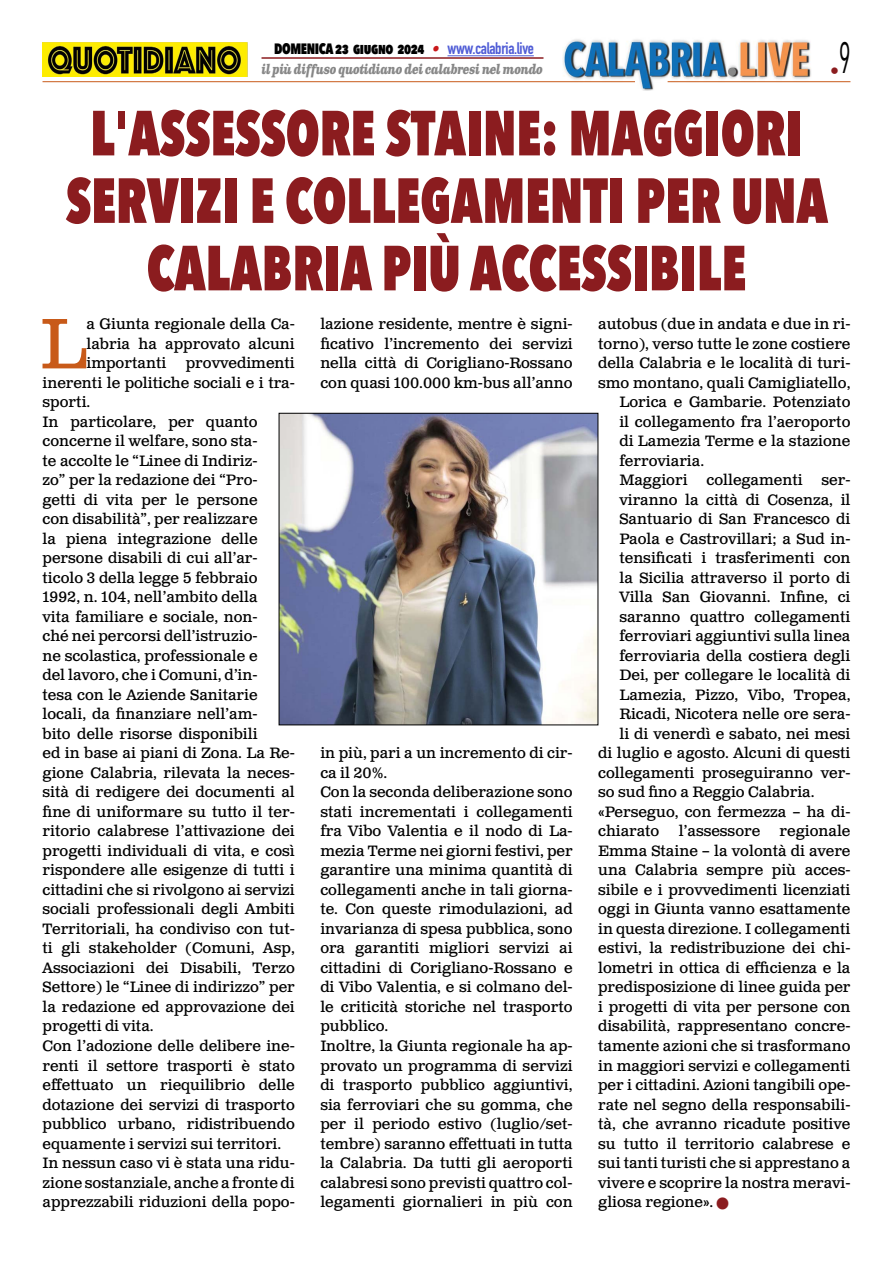
<style>
.page{position:relative;width:893px;height:1263px;background:#fff}
.page>*{position:absolute;margin:0;border:0;box-sizing:border-box;transform-origin:0 0}
.t1{font:71.25px "Clarendon Text Pro";color:#c85a19}
.t2{font:800 63px/67.5px "Avenir Next Condensed";color:#8b1c1f;text-align:center;scale:.84 1}
.t3{font:18px "Avenir Next Condensed";color:#8b1c1f}
.t4{font:15px/19.5px "Clarendon Text Pro";color:#000;text-align:justify}
.t5{font:800 15px "Avenir Next Condensed";letter-spacing:-.03em;color:#000;scale:.9 1}
.t6{font:italic 700 13.5px "Clarendon Text Pro";letter-spacing:-.05em;color:#878787;scale:.79 1}
.s1{font-family:"Clarendon Text Pro";font-weight:700;font-style:italic;color:#ca181a}
.s2{font-family:"DIN Condensed";font-weight:700;font-size:16.5px;color:#4f5cd6}
.s3{color:#8b1c1f}
</style>
<div class="page">
<img style="left:563px;top:39px;width:248px;height:51px">
<hr style="left:43px;top:81px;width:592px;height:1px;background:#c85a19">
<hr style="left:668px;top:81px;width:182px;height:1px;background:#c85a19">
<hr style="left:447px;top:55px;width:87px;height:1px;background:#4f5cd6">
<hr style="left:261px;top:57px;width:282px;height:2px;background:#8b1c1f">
<img style="left:43px;top:42px;width:204px;height:35px">
<img style="left:281px;top:415px;width:315px;height:308px">
<div style="left:279px;top:413px;width:319px;height:312px;border:1px solid #000"></div>
<p class="t3" style="left:830px;top:55px;width:22px">•<sup>9</sup></p>
<p class="t5" style="left:274px;top:39px;width:290px">DOMENICA 23 giugno 2024 <span class="s1">•</span> <span class="s2">www.calabria.live</span></p>
<p class="t6" style="left:261px;top:61px;width:358px">il più diffuso quotidiano dei calabresi nel mondo</p>
<h2 class="t2" style="left:66px;top:99px;width:909px">L'ASSESSORE STAINE: MAGGIORI<br>SERVIZI E COLLEGAMENTI PER UNA<br>CALABRIA PIÙ ACCESSIBILE</h2>
<h1 class="t1" style="left:40px;top:301px;width:48px">L</h1>
<p class="t4" style="left:86px;top:315px;width:210px">a Giunta regionale della Ca&shy;labria ha approvato alcuni importanti</p>
<p class="t4" style="left:598px;top:315px;width:254px">autobus (due in andata e due in ri-</p>
<p class="t4" style="left:598px;top:335px;width:254px">torno), verso tutte le zone costiere</p>
<p class="t4" style="left:598px;top:354px;width:254px">della Calabria e le località di turi-</p>
<p class="t4" style="left:598px;top:374px;width:254px">smo montano, quali Camigliatello,</p>
<p class="t4" style="left:619px;top:393px;width:233px">Lorica e Gambarie. Potenziato</p>
<p class="t4" style="left:619px;top:413px;width:233px">il collegamento fra l’aeroporto</p>
<p class="t4" style="left:619px;top:432px;width:233px">di Lamezia Terme e la stazione</p>
<p class="t4" style="left:619px;top:452px;width:86px">ferroviaria.</p>
<p class="t4" style="left:619px;top:471px;width:70px">Maggiori</p>
<p class="t4" style="left:706px;top:471px;width:98px">collegamenti</p>
<p class="t4" style="left:821px;top:471px;width:30px">ser-</p>
<p class="t4" style="left:619px;top:491px;width:233px">viranno la città di Cosenza, il</p>
<p class="t4" style="left:619px;top:510px;width:233px">Santuario di San Francesco di</p>
<p class="t4" style="left:619px;top:530px;width:233px">Paola e Castrovillari; a Sud in-</p>
<p class="t4" style="left:619px;top:549px;width:233px">tensificati i trasferimenti con</p>
<p class="t4" style="left:619px;top:569px;width:233px">la Sicilia attraverso il porto di</p>
<p class="t4" style="left:619px;top:588px;width:233px">Villa San Giovanni. Infine, ci</p>
<p class="t4" style="left:619px;top:608px;width:233px">saranno quattro collegamenti</p>
<p class="t4" style="left:619px;top:627px;width:233px">ferroviari aggiuntivi sulla linea</p>
<p class="t4" style="left:619px;top:647px;width:233px">ferroviaria della costiera degli</p>
<p class="t4" style="left:619px;top:666px;width:232px">Dei, per collegare le località di</p>
<p class="t4" style="left:619px;top:686px;width:233px">Lamezia, Pizzo, Vibo, Tropea,</p>
<p class="t4" style="left:619px;top:705px;width:233px">Ricadi, Nicotera nelle ore sera-</p>
<p class="t4" style="left:619px;top:725px;width:233px">li di venerdì e sabato, nei mesi</p>
<p class="t4" style="left:598px;top:744px;width:254px">di luglio e agosto. Alcuni di questi</p>
<p class="t4" style="left:598px;top:764px;width:254px">collegamenti proseguiranno ver-</p>
<p class="t4" style="left:598px;top:783px;width:218px">so sud fino a Reggio Calabria.</p>
<p class="t4" style="left:598px;top:803px;width:254px">«Perseguo, con fermezza – ha di-</p>
<p class="t4" style="left:598px;top:822px;width:63px">chiarato</p>
<p class="t4" style="left:679px;top:822px;width:83px">l’assessore</p>
<p class="t4" style="left:320px;top:315px;width:254px">lazione residente, mentre è signi&shy;ficativo l’incremento dei servizi nella città di Corigliano-Rossano con quasi 100.000 km-bus all’anno</p>
<p class="t4" style="left:43px;top:354px;width:254px;text-align:left;text-indent:143px">provvedimenti inerenti le politiche sociali e i tra&shy;sporti.<br>In particolare, per quanto concerne il welfare, sono sta-<br>te accolte le “Linee di Indiriz-<br>zo” per la redazione dei “Pro-<br>getti di vita per le persone<br>con disabilità”, per realizzare<br>la piena integrazione delle persone disabili di cui all’ar&shy;ticolo 3 della legge 5 febbraio<br>1992, n. 104, nell’ambito della<br>vita familiare e sociale, non-<br>ché nei percorsi dell’istruzio-<br>ne scolastica, professionale e<br>del lavoro, che i Comuni, d’in-<br>tesa con le Aziende Sanitarie locali, da finanziare nell’am-<br>bito delle risorse disponibili<br>ed in base ai piani di Zona. La Re&shy;gione Calabria, rilevata la neces&shy;sità di redigere dei documenti al fine di uniformare su tutto il ter&shy;ritorio calabrese l’attivazione dei progetti individuali di vita, e così rispondere alle esigenze di tutti i cittadini che si rivolgono ai servizi sociali professionali degli Ambiti<br>Territoriali, ha condiviso con tut&shy;ti gli stakeholder (Comuni, Asp,<br>Associazioni dei Disabili, Terzo<br>Settore) le “Linee di indirizzo” per la redazione ed approvazione dei progetti di vita.<br>Con l’adozione delle delibere ine&shy;renti il settore trasporti è stato effettuato un riequilibrio delle dotazione dei servizi di trasporto pubblico urbano, ridistribuendo equamente i servizi sui territori.<br>In nessun caso vi è stata una ridu&shy;zione sostanziale, anche a fronte di apprezzabili riduzioni della popo-</p>
<p class="t4" style="left:320px;top:744px;width:254px;text-align:left">in più, pari a un incremento di cir&shy;ca il 20%.<br>Con la seconda deliberazione sono stati incrementati i collegamenti fra Vibo Valentia e il nodo di La&shy;mezia Terme nei giorni festivi, per garantire una minima quantità di collegamenti anche in tali giorna&shy;te. Con queste rimodulazioni, ad invarianza di spesa pubblica, sono ora garantiti migliori servizi ai cittadini di Corigliano-Rossano e di Vibo Valentia, e si colmano del&shy;le criticità storiche nel trasporto pubblico.<br>Inoltre, la Giunta regionale ha ap&shy;provato un programma di servizi di trasporto pubblico aggiuntivi, sia ferroviari che su gomma, che per il periodo estivo (luglio/set&shy;tembre) saranno effettuati in tutta la Calabria. Da tutti gli aeroporti calabresi sono previsti quattro col&shy;legamenti giornalieri in più con</p>
<p class="t4" style="left:598px;top:822px;width:254px;text-indent:181px">regionale Emma Staine – la volontà di avere una Calabria sempre più acces&shy;sibile e i provvedimenti licenziati oggi in Giunta vanno esattamente in questa direzione. I collegamenti estivi, la redistribuzione dei chi&shy;lometri in ottica di efficienza e la predisposizione di linee guida per i progetti di vita per persone con disabilità, rappresentano concre&shy;tamente azioni che si trasformano in maggiori servizi e collegamenti per i cittadini. Azioni tangibili ope&shy;rate nel segno della responsabili&shy;tà, che avranno ricadute positive su tutto il territorio calabrese e sui tanti turisti che si apprestano a vivere e scoprire la nostra meravi&shy;gliosa regione». <span class="s3">■</span></p>
</div>
